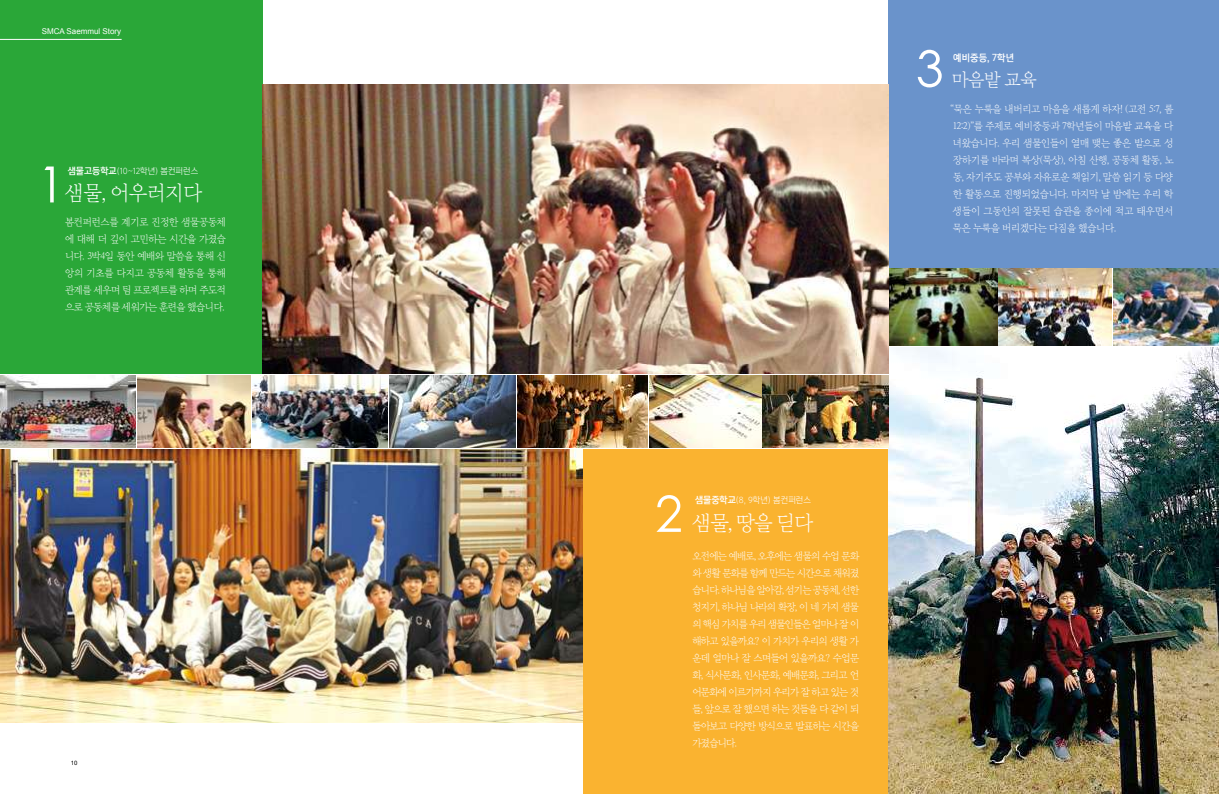
<style>
.page{position:relative;width:1219px;height:794px;background:#fff}
.page>*{position:absolute;margin:0;border:0;box-sizing:border-box;transform-origin:0 0}
.t1{font:50px "Century Gothic";color:#fff}
.t2{font:20.5px "Yoon Myungjo Pro 720";letter-spacing:-.03em;color:#fff;scale:.96 1}
.t3{font:18px "Yoon Myungjo Pro 720";color:#fff;scale:.96 1}
.t4{font:10px/17px "Yoon Myungjo Pro 720";letter-spacing:-.05em;color:#fff;text-align:justify;scale:.96 1}
.t5{font:9px "Yoon Gothic Pro 770";color:#fff;scale:.96 1}
.t6{font:8.7px "Yoon Gothic Pro 730";color:#fff;scale:.96 1}
.t7{font:8px "Arial";color:#fff}
.t8{font:6px "Arial";color:#000}
.s1{font-family:"Yoon Gothic Pro 770"}
</style>
<div class="page">
<div style="left:0;top:0;width:263px;height:373px;background:#2aa738"></div>
<div style="left:583px;top:449px;width:306px;height:345px;background:#fab330"></div>
<div style="left:889px;top:0;width:330px;height:267px;background:#6a93cb"></div>
<img style="left:889px;top:347px;width:330px;height:447px">
<img style="left:0;top:375px;width:135px;height:73px">
<img style="left:137px;top:375px;width:113px;height:73px">
<img style="left:252px;top:375px;width:135px;height:73px">
<img style="left:389px;top:375px;width:126px;height:73px">
<img style="left:517px;top:375px;width:130px;height:73px">
<img style="left:649px;top:375px;width:112px;height:73px">
<img style="left:763px;top:375px;width:126px;height:73px">
<img style="left:889px;top:269px;width:108px;height:76px">
<img style="left:999px;top:269px;width:113px;height:76px">
<img style="left:1114px;top:269px;width:105px;height:76px">
<img style="left:0;top:449px;width:583px;height:273px">
<img style="left:263px;top:84px;width:626px;height:289px">
<hr style="left:0;top:39px;width:122px;height:1px;background:#fff">
<p class="t7" style="left:42px;top:26px;width:81px">SMCA Saemmul Story</p>
<h1 class="t1" style="left:37px;top:149px;width:29px">1</h1>
<p class="t6" style="left:68px;top:166px;width:137px"><span class="s1">샘물고등학교</span>(10~12학년) 봄컨퍼런스</p>
<h2 class="t2" style="left:65px;top:180px;width:145px">샘물, 어우러지다</h2>
<p class="t4" style="left:65px;top:213px;width:169px">봄컨퍼런스를 계기로 진정한 샘물공동체 에 대해 더 깊이 고민하는 시간을 가졌습 니다. 3박4일 동안 예배와 말씀을 통해 신 앙의 기초를 다지고 공동체 활동을 통해 관계를 세우며 팀 프로젝트를 하며 주도적 으로 공동체를 세워가는 훈련을 했습니다.</p>
<p class="t8" style="left:71px;top:758px;width:8px">10</p>
<h1 class="t1" style="left:916px;top:34px;width:29px">3</h1>
<p class="t5" style="left:953px;top:52px;width:65px">예비중등, 7학년</p>
<h3 class="t3" style="left:952px;top:68px;width:90px">마음밭 교육</h3>
<p class="t4" style="left:951px;top:100px;width:234px">“묵은 누룩을 내버리고 마음을 새롭게 하자! (고전 5:7, 롬 12:2)”를 주제로 예비중등과 7학년들이 마음밭 교육을 다 녀왔습니다. 우리 샘물인들이 열매 맺는 좋은 밭으로 성 장하기를 바라며 복상(묵상), 아침 산행, 공동체 활동, 노 동, 자기주도 공부와 자유로운 책읽기, 말씀 읽기 등 다양 한 활동으로 진행되었습니다. 마지막 날 밤에는 우리 학 생들이 그동안의 잘못된 습관을 종이에 적고 태우면서 묵은 누룩을 버리겠다는 다짐을 했습니다.</p>
<h1 class="t1" style="left:655px;top:479px;width:29px">2</h1>
<p class="t6" style="left:695px;top:495px;width:122px"><span class="s1">샘물중학교</span>(8, 9학년) 봄컨퍼런스</p>
<h2 class="t2" style="left:692px;top:510px;width:127px">샘물, 땅을 딛다</h2>
<p class="t4" style="left:692px;top:547px;width:175px">오전에는 예배로, 오후에는 샘물의 수업 문화 와 생활 문화를 함께 만드는 시간으로 채워졌 습니다. 하나님을 알아감, 섬기는 공동체, 선한 청지기, 하나님 나라의 확장, 이 네 가지 샘물 의 핵심 가치를 우리 샘물인들은 얼마나 잘 이 해하고 있을까요? 이 가치가 우리의 생활 가 운데 얼마나 잘 스며들어 있을까요? 수업문 화, 식사문화, 인사문화, 예배문화, 그리고 언 어문화에 이르기까지 우리가 잘 하고 있는 것 들, 앞으로 잘 했으면 하는 것들을 다 같이 되 돌아보고 다양한 방식으로 발표하는 시간을 가졌습니다.</p>
</div>
